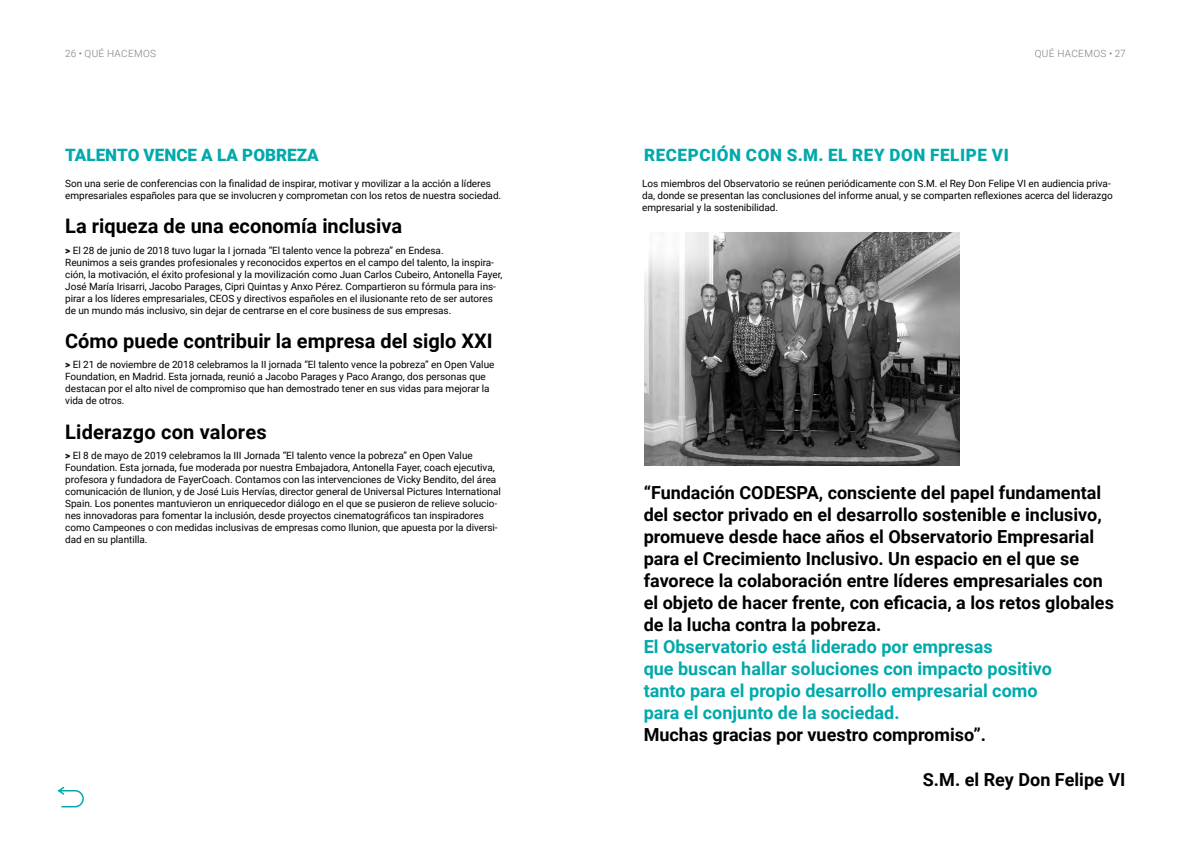
<style>
.page{position:relative;width:1191px;height:842px;background:#fff}
.page>*{position:absolute;margin:0;border:0;box-sizing:border-box;transform-origin:0 0}
.t1{font:700 20px "Roboto";color:#000}
.t2{font:700 18px/22px "Roboto";color:#000}
.t3{font:700 18px/22px "Roboto";color:#00a9ab}
.t4{font:900 17px "Roboto";letter-spacing:.035em;color:#00a9ab}
.t5{font:900 17px "Roboto";color:#00a9ab}
.t6{font:10px/12px "Roboto";letter-spacing:-.005em;color:#000}
.t7{font:300 10px "Roboto";letter-spacing:.035em;color:#7c7b7b}
.s1{font-weight:900}
</style>
<div class="page">
<img style="left:644px;top:232px;width:315px;height:234px">
<svg style="left:58px;top:786px;width:26px;height:22px"></svg>
<p class="t7" style="left:65px;top:46px;width:92px">26 • QUÉ HACEMOS</p>
<p class="t7" style="left:1034px;top:46px;width:92px">QUÉ HACEMOS • 27</p>
<h3 class="t5" style="left:65px;top:143px;width:255px">TALENTO VENCE A LA POBREZA</h3>
<p class="t6" style="left:65px;top:177px;width:437px">Son una serie de conferencias con la finalidad de inspirar, motivar y movilizar a la acción a líderes empresariales españoles para que se involucren y comprometan con los retos de nuestra sociedad.</p>
<h1 class="t1" style="left:65px;top:212px;width:338px">La riqueza de una economía inclusiva</h1>
<p class="t6" style="left:65px;top:244px;width:439px"><span class="s1">&gt;</span> El 28 de junio de 2018 tuvo lugar la I jornada “El talento vence la pobreza” en Endesa.<br>Reunimos a seis grandes profesionales y reconocidos expertos en el campo del talento, la inspira&shy;ción, la motivación, el éxito profesional y la movilización como Juan Carlos Cubeiro, Antonella Fayer, José María Irisarri, Jacobo Parages, Cipri Quintas y Anxo Pérez. Compartieron su fórmula para ins&shy;pirar a los líderes empresariales, CEOS y directivos españoles en el ilusionante reto de ser autores de un mundo más inclusivo, sin dejar de centrarse en el core business de sus empresas.</p>
<h1 class="t1" style="left:65px;top:327px;width:429px">Cómo puede contribuir la empresa del siglo XXI</h1>
<p class="t6" style="left:65px;top:358px;width:431px"><span class="s1">&gt;</span> El 21 de noviembre de 2018 celebramos la II jornada “El talento vence la pobreza” en Open Value Foundation, en Madrid. Esta jornada, reunió a Jacobo Parages y Paco Arango, dos personas que destacan por el alto nivel de compromiso que han demostrado tener en sus vidas para mejorar la vida de otros.</p>
<h1 class="t1" style="left:65px;top:417px;width:203px">Liderazgo con valores</h1>
<p class="t6" style="left:65px;top:449px;width:437px"><span class="s1">&gt;</span> El 8 de mayo de 2019 celebramos la III Jornada “El talento vence la pobreza” en Open Value Foundation. Esta jornada, fue moderada por nuestra Embajadora, Antonella Fayer, coach ejecutiva, profesora y fundadora de FayerCoach. Contamos con las intervenciones de Vicky Bendito, del área comunicación de Ilunion, y de José Luis Hervías, director general de Universal Pictures International Spain. Los ponentes mantuvieron un enriquecedor diálogo en el que se pusieron de relieve solucio&shy;nes innovadoras para fomentar la inclusión, desde proyectos cinematográficos tan inspiradores como Campeones o con medidas inclusivas de empresas como Ilunion, que apuesta por la diversi&shy;dad en su plantilla.</p>
<h3 class="t4" style="left:644px;top:143px;width:366px">RECEPCIÓN CON S.M. EL REY DON FELIPE VI</h3>
<p class="t6" style="left:642px;top:177px;width:472px">Los miembros del Observatorio se reúnen periódicamente con S.M. el Rey Don Felipe VI en audiencia priva&shy;da, donde se presentan las conclusiones del informe anual, y se comparten reflexiones acerca del liderazgo empresarial y la sostenibilidad.</p>
<p class="t2" style="left:643px;top:481px;width:472px">“Fundación CODESPA, consciente del papel fundamental del sector privado en el desarrollo sostenible e inclusivo, promueve desde hace años el Observatorio Empresarial para el Crecimiento Inclusivo. Un espacio en el que se favorece la colaboración entre líderes empresariales con el objeto de hacer frente, con eficacia, a los retos globales de la lucha contra la pobreza.</p>
<h2 class="t3" style="left:643px;top:635px;width:410px">El Observatorio está liderado por empresas<br>que buscan hallar soluciones con impacto positivo tanto para el propio desarrollo empresarial como para el conjunto de la sociedad.</h2>
<h2 class="t2" style="left:643px;top:723px;width:344px">Muchas gracias por vuestro compromiso”.</h2>
<h2 class="t2" style="left:923px;top:767px;width:204px">S.M. el Rey Don Felipe VI</h2>
</div>
